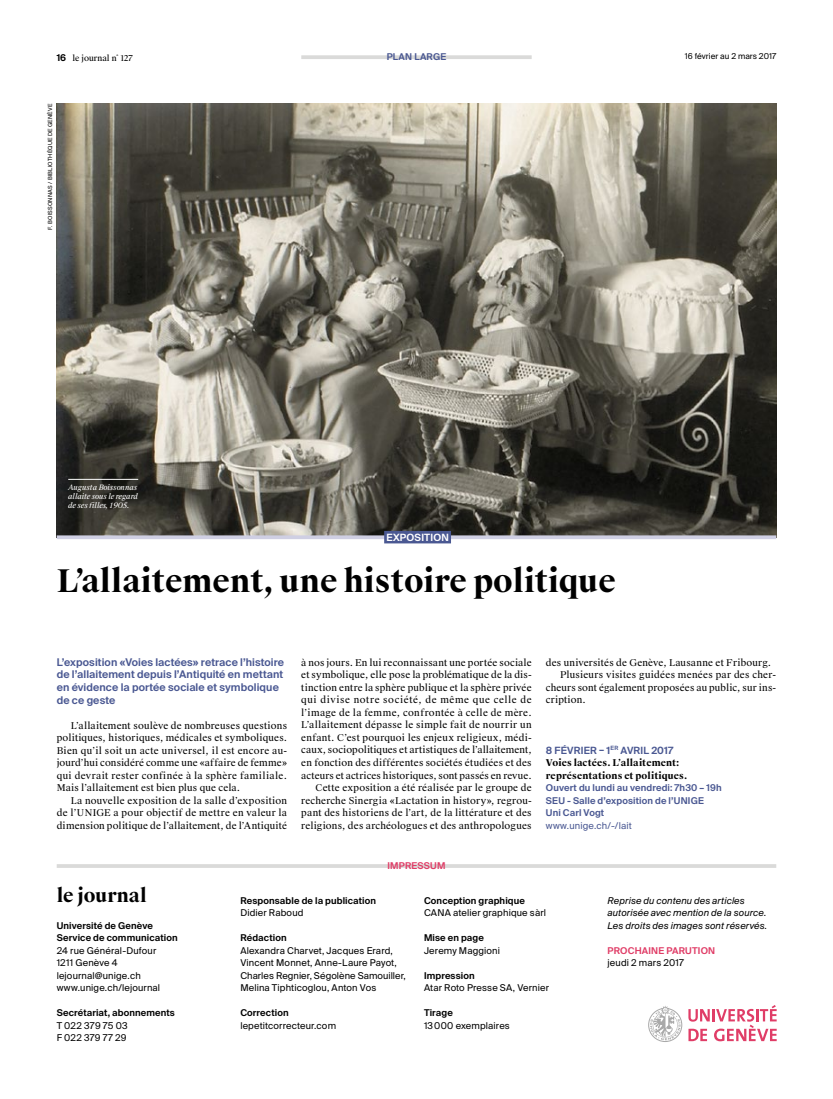
<style>
.page{position:relative;width:833px;height:1099px;background:#fff}
.page>*{position:absolute;margin:0;border:0;box-sizing:border-box;transform-origin:0 0}
.t1{font:700 31.25px "Suisse Works";color:#000}
.t2{font:700 18.75px "Suisse Works";color:#000}
.t3{font:600 10.62px/12.5px "Suisse Intl";letter-spacing:.01em;color:#4a5892}
.t4{font:600 10px "Suisse Intl";letter-spacing:.02em;color:#4a5892}
.t5{font:600 10px "Suisse Intl";letter-spacing:.02em;color:#fff}
.t6{font:9.38px/12.5px "Suisse Works";letter-spacing:.02em;color:#000;text-align:justify}
.t7{font:9.38px/12.5px "Suisse Intl";letter-spacing:.015em;color:#000}
.t8{font:600 9.38px/12.5px "Suisse Intl";letter-spacing:.015em;color:#000}
.t9{font:italic 9.38px/12.5px "Suisse Intl";letter-spacing:.015em;color:#000}
.t10{font:600 9.38px/12.5px "Suisse Intl";letter-spacing:.015em;color:#4a5892}
.t11{font:700 9.38px/12.5px "Suisse Works";letter-spacing:.01em;color:#000}
.t12{font:600 9.38px "Suisse Intl";letter-spacing:.02em;color:#e03d67}
.t13{font:9.38px "Suisse Intl";letter-spacing:.015em;color:#4a5892}
.t14{font:8.12px "Suisse Intl";color:#000}
.t15{font:8.12px "Suisse Works";color:#000}
.t16{font:italic 7.5px/9px "Suisse Works";letter-spacing:-.02em;color:#fff;text-align:justify}
.t17{font:5.62px "Suisse Intl";letter-spacing:.03em;color:#000}
.s1{font-family:"Suisse Intl";font-weight:600;font-size:9.38px}
</style>
<div class="page">
<img style="left:57px;top:104px;width:719px;height:431px">
<svg style="left:57px;top:535px;width:719px;height:4px;background:#c3c2d3"></svg>
<div style="left:384px;top:531px;width:67px;height:12px;background:#4a5892"></div>
<hr style="left:57px;top:864px;width:719px;height:3px;background:#dadad9">
<svg style="left:648px;top:1006px;width:34px;height:36px"></svg>
<svg style="left:688px;top:1005px;width:88px;height:36px"></svg>
<hr style="left:301px;top:55px;width:230px;height:4px;background:#dadad9">
<hr style="left:68px;top:479px;width:70px;height:1px;background:#fff">
<p class="t15" style="left:57px;top:53px;width:77px"><span class="s1">16</span> le journal n˚ 127</p>
<p class="t14" style="left:685px;top:52px;width:93px">16 février au 2 mars 2017</p>
<p class="t10" style="left:387px;top:51px;width:61px">PLAN LARGE</p>
<p class="t17" style="left:47px;top:229px;width:127px;rotate:-90deg">F. BOISSONNAS / BIBLIOTHÈQUE DE GENÈVE</p>
<p class="t16" style="left:68px;top:483px;width:71px">Augusta Boissonnas allaite sous le regard de ses filles, 1905.</p>
<p class="t5" style="left:386px;top:531px;width:64px">EXPOSITION</p>
<h1 class="t1" style="left:57px;top:561px;width:561px">L’allaitement, une histoire politique</h1>
<p class="t3" style="left:57px;top:656px;width:229px">L’exposition «Voies lactées» retrace l’histoire de l’allaitement depuis l’Antiquité en mettant en évidence la portée sociale et symbolique de ce geste</p>
<p class="t6" style="left:57px;top:719px;width:232px;text-indent:14px">L’allaitement soulève de nombreuses questions politiques, historiques, médicales et symboliques.<br>Bien qu’il soit un acte universel, il est encore au&shy;jourd’hui considéré comme une «affaire de femme» qui devrait rester confinée à la sphère familiale.<br>Mais l’allaitement est bien plus que cela.</p>
<p class="t6" style="left:57px;top:794px;width:232px;text-indent:14px">La nouvelle exposition de la salle d’exposition de l’UNIGE a pour objectif de mettre en valeur la dimension politique de l’allaitement, de l’Antiquité</p>
<p class="t6" style="left:301px;top:656px;width:232px;text-align:right">à nos jours. En lui reconnaissant une portée sociale et symbolique, elle pose la problématique de la dis&shy;tinction entre la sphère publique et la sphère privée qui divise notre société, de même que celle de l’image de la femme, confrontée à celle de mère.<br>L’allaitement dépasse le simple fait de nourrir un enfant. C’est pourquoi les enjeux religieux, médi&shy;caux, sociopolitiques et artistiques de l’allaitement, en fonction des différentes sociétés étudiées et des acteurs et actrices historiques, sont passés en revue.<br>Cette exposition a été réalisée par le groupe de recherche Sinergia «Lactation in history», regrou&shy;pant des historiens de l’art, de la littérature et des religions, des archéologues et des anthropologues</p>
<p class="t6" style="left:546px;top:656px;width:227px">des universités de Genève, Lausanne et Fribourg.</p>
<p class="t6" style="left:560px;top:669px;width:218px">Plusieurs visites guidées menées par des cher-</p>
<p class="t6" style="left:546px;top:681px;width:232px">cheurs sont également proposées au public, sur ins-</p>
<p class="t6" style="left:546px;top:694px;width:41px">cription.</p>
<p class="t4" style="left:546px;top:744px;width:129px">8 FÉVRIER – 1<sup>ER</sup> AVRIL 2017</p>
<p class="t11" style="left:546px;top:756px;width:143px">Voies lactées. L’allaitement: représentations et politiques.</p>
<p class="t10" style="left:546px;top:781px;width:177px">Ouvert du lundi au vendredi: 7h30 – 19h<br>SEU - Salle d’exposition de l’UNIGE<br>Uni Carl Vogt</p>
<p class="t13" style="left:546px;top:819px;width:87px">www.unige.ch/-/lait</p>
<p class="t12" style="left:387px;top:860px;width:59px">IMPRESSUM</p>
<h2 class="t2" style="left:57px;top:883px;width:92px">le journal</h2>
<p class="t8" style="left:57px;top:919px;width:122px">Université de Genève<br>Service de communication</p>
<p class="t7" style="left:57px;top:944px;width:105px">24 rue Général-Dufour<br>1211 Genève 4 lejournal@unige.ch www.unige.ch/lejournal</p>
<p class="t8" style="left:57px;top:1006px;width:120px">Secrétariat, abonnements</p>
<p class="t7" style="left:57px;top:1019px;width:73px">T 022 379 75 03<br>F 022 379 77 29</p>
<p class="t8" style="left:240px;top:894px;width:137px">Responsable de la publication</p>
<p class="t7" style="left:240px;top:906px;width:65px">Didier Raboud</p>
<p class="t8" style="left:240px;top:931px;width:48px">Rédaction</p>
<p class="t7" style="left:240px;top:944px;width:167px">Alexandra Charvet, Jacques Erard, Vincent Monnet, Anne-Laure Payot, Charles Regnier, Ségolène Samouiller, Melina Tiphticoglou, Anton Vos</p>
<p class="t8" style="left:240px;top:1006px;width:50px">Correction</p>
<p class="t7" style="left:240px;top:1019px;width:97px">lepetitcorrecteur.com</p>
<p class="t8" style="left:424px;top:894px;width:103px">Conception graphique</p>
<p class="t7" style="left:424px;top:906px;width:123px">CANA atelier graphique sàrl</p>
<p class="t8" style="left:424px;top:931px;width:61px">Mise en page</p>
<p class="t7" style="left:424px;top:944px;width:78px">Jeremy Maggioni</p>
<p class="t8" style="left:424px;top:969px;width:52px">Impression</p>
<p class="t7" style="left:424px;top:981px;width:127px">Atar Roto Presse SA, Vernier</p>
<p class="t8" style="left:424px;top:1006px;width:30px">Tirage</p>
<p class="t7" style="left:424px;top:1019px;width:87px">13000 exemplaires</p>
<p class="t9" style="left:607px;top:894px;width:161px">Reprise du contenu des articles autorisée avec mention de la source.<br>Les droits des images sont réservés.</p>
<p class="t12" style="left:607px;top:944px;width:109px">PROCHAINE PARUTION</p>
<p class="t7" style="left:607px;top:956px;width:78px">jeudi 2 mars 2017</p>
</div>
